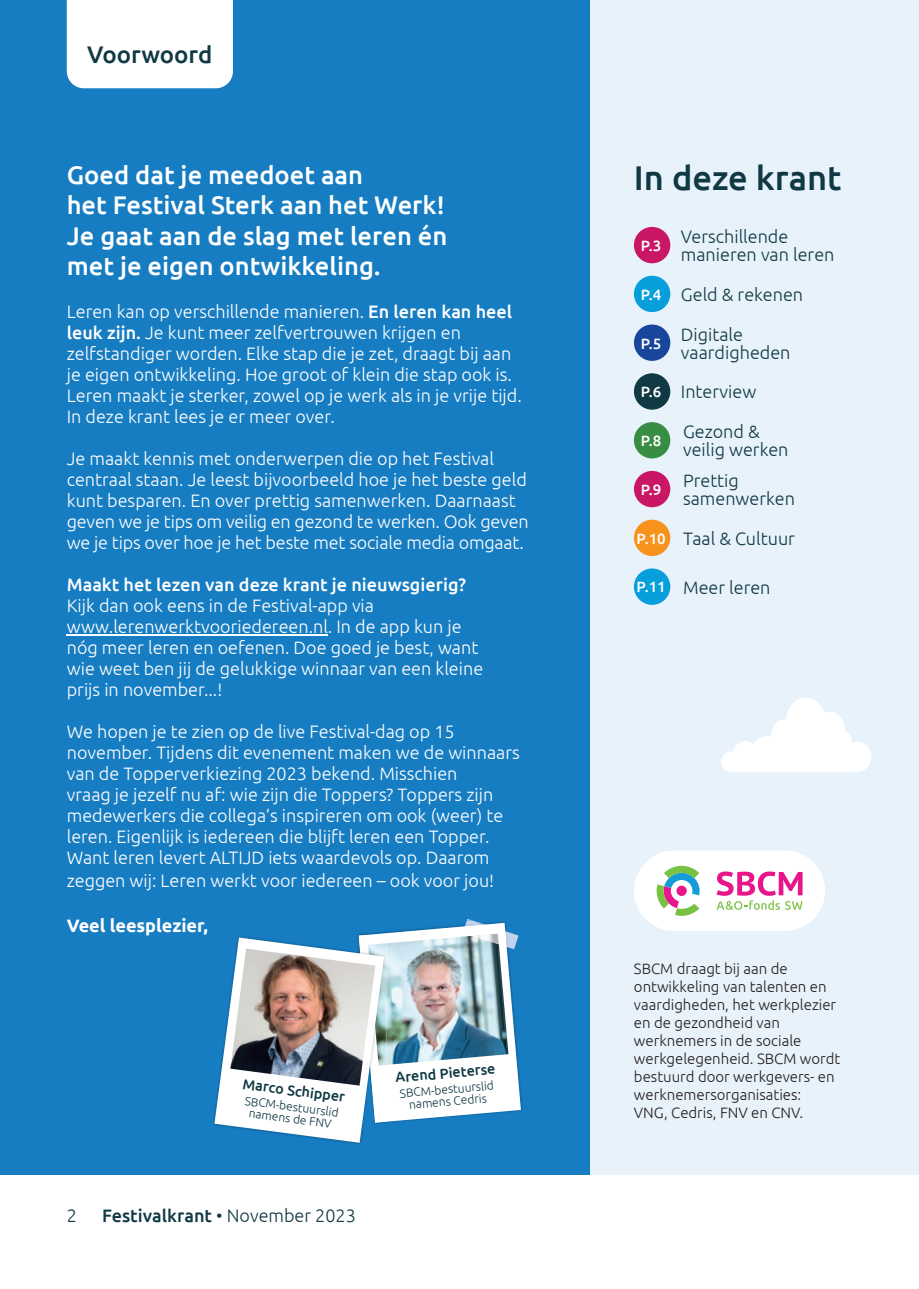
<style>
.page{position:relative;width:919px;height:1289px;background:#fff}
.page>*{position:absolute;margin:0;border:0;box-sizing:border-box;transform-origin:0 0}
.t1{font:500 34.35px "Ubuntu";color:#103944}
.t2{font:500 25.5px/30.6px "Ubuntu";color:#fff}
.t3{font:500 24px "Ubuntu";color:#103944}
.t4{font:300 18px/21px "Ubuntu";color:#fff}
.t5{font:300 18px/18px "Ubuntu";color:#103944}
.t6{font:500 18px "Ubuntu";color:#fff}
.t7{font:500 18px "Ubuntu";color:#103944}
.t8{font:700 18px "Ubuntu";color:#fff}
.t9{font:300 15px/18px "Ubuntu";color:#231f20}
.t10{font:500 14.4px "Ubuntu";color:#103944}
.t11{font:300 12px/12px "Ubuntu";color:#103944;text-align:center}
.s1{font-weight:500}
.s2{font-weight:300}
.s3{font-weight:500;font-size:15px;color:#fff}
</style>
<div class="page">
<div style="left:589px;top:0;width:329px;height:1174px;background:#e8f2fa"></div>
<div style="left:0;top:0;width:589px;height:1174px;background:#177dc2"></div>
<div style="left:67px;top:0;width:166px;height:88px;background:#fff"></div>
<hr style="left:67px;top:634px;width:261px;height:1px;background:#fff">
<div style="left:634px;top:850px;width:191px;height:80px;background:#fff;border-radius:40px"></div>
<svg style="left:716px;top:871px;width:86px;height:38px"></svg>
<svg style="left:656px;top:865px;width:43px;height:50px"></svg>
<div style="left:634px;top:227px;width:36px;height:36px;background:#c91766;border-radius:50%"></div>
<div style="left:634px;top:373px;width:36px;height:36px;background:#103944;border-radius:50%"></div>
<div style="left:634px;top:276px;width:36px;height:36px;background:#069edb;border-radius:50%"></div>
<div style="left:634px;top:324px;width:36px;height:37px;background:#18469d;border-radius:50%"></div>
<div style="left:634px;top:519px;width:36px;height:37px;background:#f7931d;border-radius:50%"></div>
<div style="left:634px;top:568px;width:36px;height:37px;background:#069edb;border-radius:50%"></div>
<div style="left:634px;top:422px;width:36px;height:36px;background:#378d41;border-radius:50%"></div>
<div style="left:634px;top:471px;width:36px;height:36px;background:#c91766;border-radius:50%"></div>
<img style="left:214px;top:919px;width:307px;height:223px">
<img style="left:230px;top:948px;width:145px;height:137px">
<svg style="left:721px;top:698px;width:150px;height:73px"></svg>
<h3 class="t3" style="left:87px;top:40px;width:127px">Voorwoord</h3>
<h2 class="t2" style="left:67px;top:158px;width:382px">Goed dat je meedoet aan<br>het Festival Sterk aan het Werk!<br>Je gaat aan de slag met leren én met je eigen ontwikkeling.</h2>
<p class="t4" style="left:67px;top:301px;width:456px">Leren kan op verschillende manieren. <span class="s1">En leren kan heel leuk zijn.</span> Je kunt meer zelfvertrouwen krijgen en zelfstandiger worden. Elke stap die je zet, draagt bij aan je eigen ontwikkeling. Hoe groot of klein die stap ook is.<br>Leren maakt je sterker, zowel op je werk als in je vrije tijd.<br>In deze krant lees je er meer over.</p>
<p class="t4" style="left:67px;top:448px;width:463px">Je maakt kennis met onderwerpen die op het Festival centraal staan. Je leest bijvoorbeeld hoe je het beste geld kunt besparen. En over prettig samenwerken. Daarnaast geven we je tips om veilig en gezond te werken. Ook geven we je tips over hoe je het beste met sociale media omgaat.</p>
<p class="t6" style="left:67px;top:573px;width:401px">Maakt het lezen van deze krant je nieuwsgierig?</p>
<p class="t4" style="left:67px;top:595px;width:418px">Kijk dan ook eens in de Festival-app via www.lerenwerktvooriedereen.nl. In de app kun je nóg meer leren en oefenen. Doe goed je best, want wie weet ben jij de gelukkige winnaar van een kleine prijs in november...!</p>
<p class="t4" style="left:67px;top:721px;width:454px">We hopen je te zien op de live Festival-dag op 15 november. Tijdens dit evenement maken we de winnaars van de Topperverkiezing 2023 bekend. Misschien<br>vraag je jezelf nu af: wie zijn die Toppers? Toppers zijn medewerkers die collega’s inspireren om ook (weer) te leren. Eigenlijk is iedereen die blijft leren een Topper.<br>Want leren levert ALTIJD iets waardevols op. Daarom zeggen wij: Leren werkt voor iedereen – ook voor jou!</p>
<p class="t8" style="left:67px;top:914px;width:143px">Veel leesplezier,</p>
<p class="t10" style="left:244px;top:1074px;width:104px;rotate:8deg">Marco Schipper</p>
<p class="t11" style="left:245px;top:1094px;width:96px;rotate:7deg">SBCM-bestuurslid namens de FNV</p>
<p class="t5" style="left:67px;top:1206px;width:12px">2</p>
<p class="t7" style="left:102px;top:1204px;width:255px">Festivalkrant <span class="s2">• November 2023</span></p>
<p class="t10" style="left:394px;top:1068px;width:102px;rotate:-5deg">Arend Pieterse</p>
<p class="t11" style="left:399px;top:1087px;width:96px;rotate:-5deg">SBCM-bestuurslid namens Cedris</p>
<h1 class="t1" style="left:634px;top:156px;width:209px">In deze krant</h1>
<p class="t5" style="left:681px;top:227px;width:155px;text-indent:-40px"><sub>P.3</sub> Verschillende manieren van leren</p>
<p class="t5" style="left:641px;top:285px;width:164px"><span class="s3">P.4</span> Geld &amp; rekenen</p>
<p class="t5" style="left:681px;top:325px;width:111px;text-indent:-40px"><sub>P.5</sub> Digitale vaardigheden</p>
<p class="t5" style="left:641px;top:382px;width:117px"><span class="s3">P.6</span> Interview</p>
<p class="t5" style="left:683px;top:422px;width:107px;text-indent:-42px"><sub>P.8</sub> Gezond &amp; veilig werken</p>
<p class="t5" style="left:683px;top:471px;width:113px;text-indent:-42px"><sub>P.9</sub> Prettig samenwerken</p>
<p class="t5" style="left:636px;top:529px;width:160px"><span class="s3">P.10</span> Taal &amp; Cultuur</p>
<p class="t5" style="left:636px;top:578px;width:135px"><span class="s3">P.11</span> Meer leren</p>
<p class="t9" style="left:634px;top:959px;width:208px">SBCM draagt bij aan de ontwikkeling van talenten en vaardigheden, het werkplezier en de gezondheid van werknemers in de sociale werkgelegenheid. SBCM wordt bestuurd door werkgevers- en werknemersorganisaties:<br>VNG, Cedris, FNV en CNV.</p>
</div>
